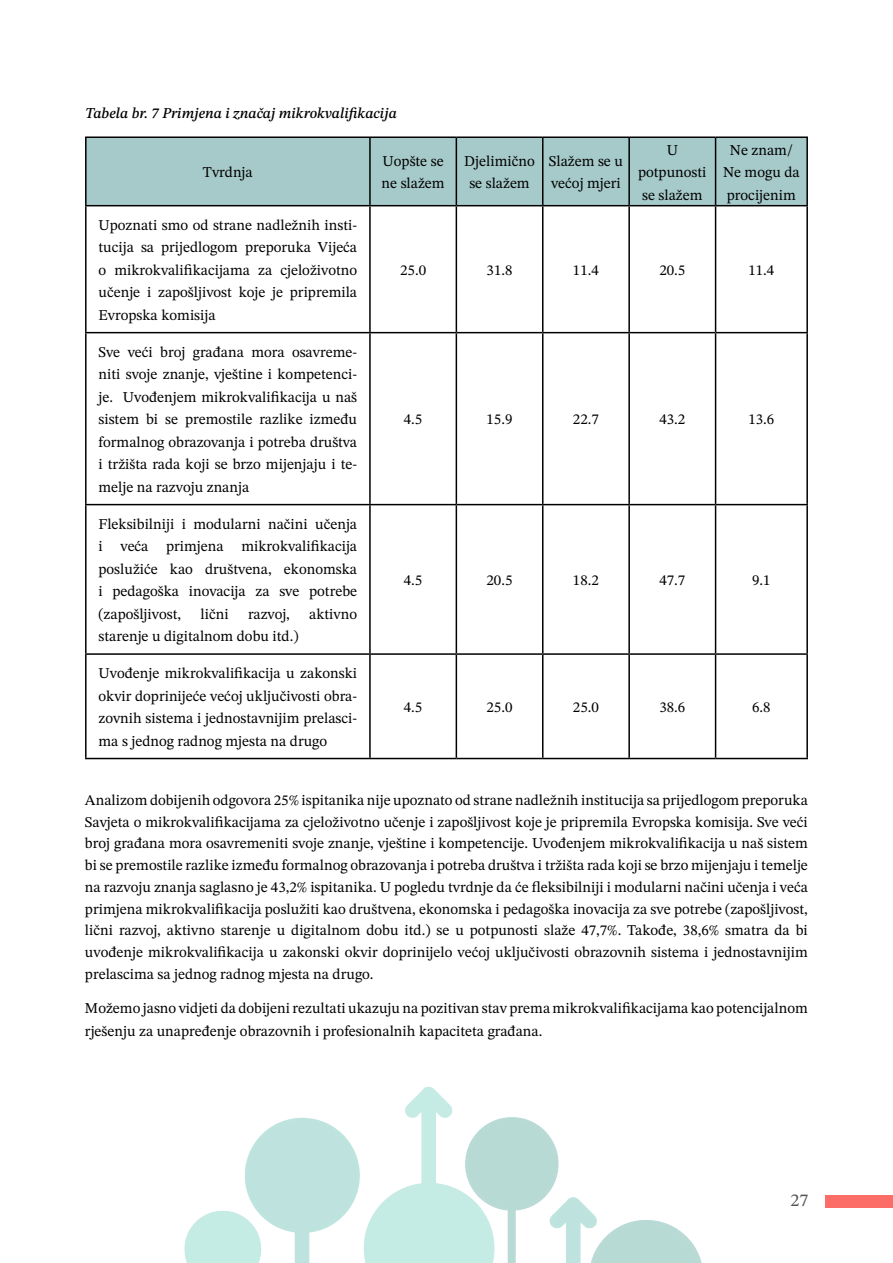
<style>
.page{position:relative;width:893px;height:1263px;background:#fff}
.page>*{position:absolute;margin:0;border:0;box-sizing:border-box;transform-origin:0 0}
.t1{font:18px "STIX Two Text";color:#545454}
.t2{font:15px/22.5px "STIX Two Text";color:#000;text-align:justify}
.t3{font:italic 15px "STIX Two Text";color:#000}
</style>
<div class="page">
<div style="left:825px;top:1195px;width:68px;height:13px;background:#fc6d67"></div>
<div style="left:87px;top:138px;width:719px;height:67px;background:#a6c9c9"></div>
<hr style="left:85px;top:136px;width:285px;height:2px;background:#000">
<hr style="left:85px;top:138px;width:2px;height:67px;background:#000">
<hr style="left:370px;top:136px;width:86px;height:2px;background:#000">
<hr style="left:369px;top:138px;width:2px;height:67px;background:#000">
<hr style="left:456px;top:136px;width:87px;height:2px;background:#000">
<hr style="left:456px;top:138px;width:1px;height:67px;background:#000">
<hr style="left:543px;top:136px;width:86px;height:2px;background:#000">
<hr style="left:542px;top:138px;width:1px;height:67px;background:#000">
<hr style="left:629px;top:136px;width:87px;height:2px;background:#000">
<hr style="left:628px;top:138px;width:2px;height:67px;background:#000">
<hr style="left:716px;top:136px;width:92px;height:2px;background:#000">
<hr style="left:715px;top:138px;width:1px;height:67px;background:#000">
<hr style="left:806px;top:138px;width:2px;height:67px;background:#000">
<hr style="left:85px;top:205px;width:285px;height:1px;background:#000">
<hr style="left:85px;top:206px;width:2px;height:126px;background:#000">
<hr style="left:370px;top:205px;width:86px;height:1px;background:#000">
<hr style="left:369px;top:206px;width:2px;height:126px;background:#000">
<hr style="left:456px;top:205px;width:87px;height:1px;background:#000">
<hr style="left:456px;top:206px;width:1px;height:126px;background:#000">
<hr style="left:543px;top:205px;width:86px;height:1px;background:#000">
<hr style="left:542px;top:206px;width:1px;height:126px;background:#000">
<hr style="left:629px;top:205px;width:87px;height:1px;background:#000">
<hr style="left:628px;top:206px;width:2px;height:126px;background:#000">
<hr style="left:716px;top:205px;width:92px;height:1px;background:#000">
<hr style="left:715px;top:206px;width:1px;height:126px;background:#000">
<hr style="left:806px;top:206px;width:2px;height:126px;background:#000">
<hr style="left:85px;top:332px;width:285px;height:1px;background:#000">
<hr style="left:85px;top:333px;width:2px;height:171px;background:#000">
<hr style="left:370px;top:332px;width:86px;height:1px;background:#000">
<hr style="left:369px;top:333px;width:2px;height:171px;background:#000">
<hr style="left:456px;top:332px;width:87px;height:1px;background:#000">
<hr style="left:456px;top:333px;width:1px;height:171px;background:#000">
<hr style="left:543px;top:332px;width:86px;height:1px;background:#000">
<hr style="left:542px;top:333px;width:1px;height:171px;background:#000">
<hr style="left:629px;top:332px;width:87px;height:1px;background:#000">
<hr style="left:628px;top:333px;width:2px;height:171px;background:#000">
<hr style="left:716px;top:332px;width:92px;height:1px;background:#000">
<hr style="left:715px;top:333px;width:1px;height:171px;background:#000">
<hr style="left:806px;top:333px;width:2px;height:171px;background:#000">
<hr style="left:85px;top:504px;width:285px;height:1px;background:#000">
<hr style="left:85px;top:505px;width:2px;height:148px;background:#000">
<hr style="left:370px;top:504px;width:86px;height:1px;background:#000">
<hr style="left:369px;top:505px;width:2px;height:148px;background:#000">
<hr style="left:456px;top:504px;width:87px;height:1px;background:#000">
<hr style="left:456px;top:505px;width:1px;height:148px;background:#000">
<hr style="left:543px;top:504px;width:86px;height:1px;background:#000">
<hr style="left:542px;top:505px;width:1px;height:148px;background:#000">
<hr style="left:629px;top:504px;width:87px;height:1px;background:#000">
<hr style="left:628px;top:505px;width:2px;height:148px;background:#000">
<hr style="left:716px;top:504px;width:92px;height:1px;background:#000">
<hr style="left:715px;top:505px;width:1px;height:148px;background:#000">
<hr style="left:806px;top:505px;width:2px;height:148px;background:#000">
<hr style="left:85px;top:653px;width:285px;height:2px;background:#000">
<hr style="left:85px;top:655px;width:2px;height:103px;background:#000">
<hr style="left:370px;top:653px;width:86px;height:2px;background:#000">
<hr style="left:369px;top:655px;width:2px;height:103px;background:#000">
<hr style="left:456px;top:653px;width:87px;height:2px;background:#000">
<hr style="left:456px;top:655px;width:1px;height:103px;background:#000">
<hr style="left:543px;top:653px;width:86px;height:2px;background:#000">
<hr style="left:542px;top:655px;width:1px;height:103px;background:#000">
<hr style="left:629px;top:653px;width:87px;height:2px;background:#000">
<hr style="left:628px;top:655px;width:2px;height:103px;background:#000">
<hr style="left:716px;top:653px;width:92px;height:2px;background:#000">
<hr style="left:715px;top:655px;width:1px;height:103px;background:#000">
<hr style="left:806px;top:655px;width:2px;height:103px;background:#000">
<hr style="left:85px;top:758px;width:285px;height:1px;background:#000">
<hr style="left:370px;top:758px;width:86px;height:1px;background:#000">
<hr style="left:456px;top:758px;width:87px;height:1px;background:#000">
<hr style="left:543px;top:758px;width:86px;height:1px;background:#000">
<hr style="left:629px;top:758px;width:87px;height:1px;background:#000">
<hr style="left:716px;top:758px;width:92px;height:1px;background:#000">
<img style="left:184px;top:1086px;width:518px;height:177px">
<p class="t3" style="left:85px;top:102px;width:313px">Tabela br. 7 Primjena i značaj mikrokvalifikacija</p>
<p class="t2" style="left:203px;top:161px;width:51px">Tvrdnja</p>
<p class="t2" style="left:382px;top:150px;width:65px">Uopšte se ne slažem</p>
<p class="t2" style="left:464px;top:150px;width:72px;text-align:center">Djelimično se slažem</p>
<p class="t2" style="left:549px;top:150px;width:76px">Slažem se u većoj mjeri</p>
<p class="t2" style="left:638px;top:138px;width:70px;text-align:center">U potpunosti se slažem</p>
<p class="t2" style="left:723px;top:138px;width:78px;text-align:center">Ne znam/<br>Ne mogu da procijenim</p>
<p class="t2" style="left:99px;top:214px;width:260px">Upoznati smo od strane nadležnih insti&shy;tucija sa prijedlogom preporuka Vijeća o mikrokvalifikacijama za cjeloživotno učenje i zapošljivost koje je pripremila Evropska komisija</p>
<p class="t2" style="left:400px;top:259px;width:27px">25.0</p>
<p class="t2" style="left:487px;top:259px;width:27px">31.8</p>
<p class="t2" style="left:573px;top:259px;width:27px">11.4</p>
<p class="t2" style="left:659px;top:259px;width:27px">20.5</p>
<p class="t2" style="left:748px;top:259px;width:27px">11.4</p>
<p class="t2" style="left:99px;top:340px;width:260px">Sve veći broj građana mora osavreme&shy;niti svoje znanje, vještine i kompetenci&shy;je. Uvođenjem mikrokvalifikacija u naš sistem bi se premostile razlike između formalnog obrazovanja i potreba društva i tržišta rada koji se brzo mijenjaju i te&shy;melje na razvoju znanja</p>
<p class="t2" style="left:99px;top:512px;width:260px">Fleksibilniji i modularni načini učenja i veća primjena mikrokvalifikacija poslužiće kao društvena, ekonomska i pedagoška inovacija za sve potrebe (zapošljivost,</p>
<p class="t2" style="left:201px;top:602px;width:30px">lični</p>
<p class="t2" style="left:248px;top:602px;width:43px">razvoj,</p>
<p class="t2" style="left:309px;top:602px;width:49px">aktivno</p>
<p class="t2" style="left:99px;top:625px;width:201px">starenje u digitalnom dobu itd.)</p>
<p class="t2" style="left:98px;top:662px;width:260px">Uvođenje mikrokvalifikacija u zakonski okvir doprinijeće većoj uključivosti obra&shy;zovnih sistema i jednostavnijim prelasci&shy;ma s jednog radnog mjesta na drugo</p>
<p class="t2" style="left:404px;top:408px;width:20px">4.5</p>
<p class="t2" style="left:487px;top:408px;width:27px">15.9</p>
<p class="t2" style="left:573px;top:408px;width:27px">22.7</p>
<p class="t2" style="left:659px;top:408px;width:27px">43.2</p>
<p class="t2" style="left:748px;top:408px;width:27px">13.6</p>
<p class="t2" style="left:404px;top:569px;width:20px">4.5</p>
<p class="t2" style="left:487px;top:569px;width:27px">20.5</p>
<p class="t2" style="left:573px;top:569px;width:27px">18.2</p>
<p class="t2" style="left:659px;top:569px;width:27px">47.7</p>
<p class="t2" style="left:752px;top:569px;width:20px">9.1</p>
<p class="t2" style="left:404px;top:696px;width:20px">4.5</p>
<p class="t2" style="left:486px;top:696px;width:27px">25.0</p>
<p class="t2" style="left:573px;top:696px;width:27px">25.0</p>
<p class="t2" style="left:659px;top:696px;width:27px">38.6</p>
<p class="t2" style="left:752px;top:696px;width:20px">6.8</p>
<p class="t2" style="left:85px;top:789px;width:724px;line-height:21.8px">Analizom dobijenih odgovora 25% ispitanika nije upoznato od strane nadležnih institucija sa prijedlogom preporuka Savjeta o mikrokvalifikacijama za cjeloživotno učenje i zapošljivost koje je pripremila Evropska komisija. Sve veći broj građana mora osavremeniti svoje znanje, vještine i kompetencije. Uvođenjem mikrokvalifikacija u naš sistem bi se premostile razlike između formalnog obrazovanja i potreba društva i tržišta rada koji se brzo mijenjaju i temelje na razvoju znanja saglasno je 43,2% ispitanika. U pogledu tvrdnje da će fleksibilniji i modularni načini učenja i veća primjena mikrokvalifikacija poslužiti kao društvena, ekonomska i pedagoška inovacija za sve potrebe (zapošljivost, lični razvoj, aktivno starenje u digitalnom dobu itd.) se u potpunosti slaže 47,7%. Takođe, 38,6% smatra da bi uvođenje mikrokvalifikacija u zakonski okvir doprinijelo većoj uključivosti obrazovnih sistema i jednostavnijim prelascima sa jednog radnog mjesta na drugo.</p>
<p class="t2" style="left:85px;top:997px;width:724px">Možemo jasno vidjeti da dobijeni rezultati ukazuju na pozitivan stav prema mikrokvalifikacijama kao potencijalnom rješenju za unapređenje obrazovnih i profesionalnih kapaciteta građana.</p>
<p class="t1" style="left:790px;top:1187px;width:19px">27</p>
</div>
